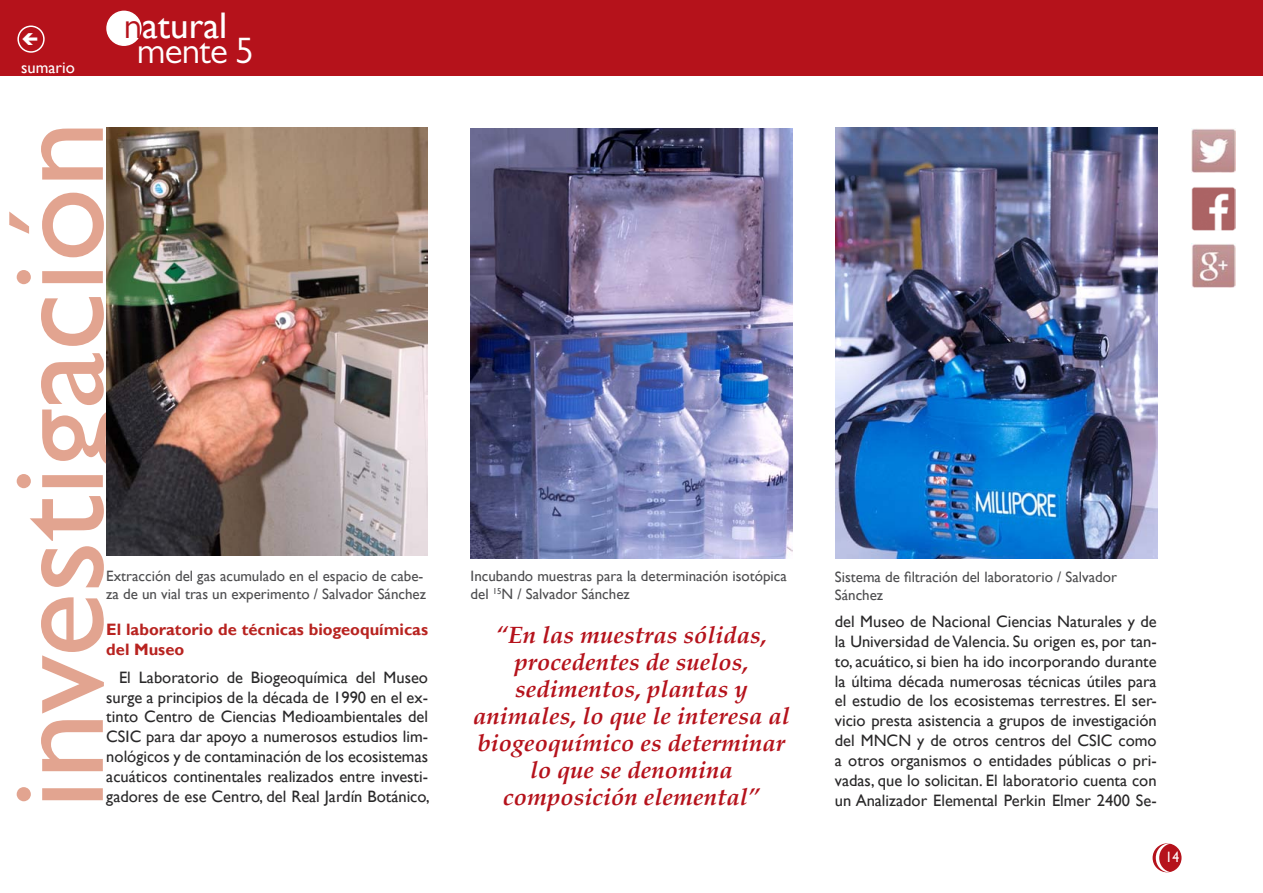
<style>
.page{position:relative;width:1263px;height:893px;background:#fff}
.page>*{position:absolute;margin:0;border:0;box-sizing:border-box;transform-origin:0 0}
.t1{font:135px "Gill Sans";color:#e2a490}
.t2{font:37.05px "Gill Sans";color:#fff}
.t3{font:37.05px "Gill Sans MT Pro";letter-spacing:-.02em;color:#fff}
.t4{font:italic 700 24px/27px "Palatino";color:#b5121b;text-align:center}
.t5{font:16.5px/19.8px "Gill Sans";color:#292829;text-align:justify}
.t6{font:700 16.5px/19.8px "Gill Sans";color:#b82320}
.t7{font:16.5px "Gill Sans";color:#fff}
.t8{font:15px/18px "Gill Sans";color:#4d4d4f}
.t9{font:15px "Gill Sans";color:#fff;scale:.9 1}
.s1{font-family:"Gill Sans MT Pro";color:#b5121b}
</style>
<div class="page">
<div style="left:1153px;top:844px;width:28px;height:28px;background:#b5121b;border-radius:50%"></div>
<div style="left:1152px;top:843px;width:29px;height:29px;border:2px solid #b5121b;border-radius:50%"></div>
<div style="left:0;top:0;width:1263px;height:76px;background:#b5121b"></div>
<div style="left:107px;top:11px;width:34px;height:34px;background:#fff;border-radius:50%"></div>
<div style="left:106px;top:11px;width:36px;height:35px;border:2px solid #fff;border-radius:50%"></div>
<svg style="left:1156px;top:843px;width:15px;height:29px"></svg>
<div style="left:17px;top:26px;width:28px;height:27px;border:2px solid #fff;border-radius:50%"></div>
<img style="left:1191px;top:187px;width:44px;height:43px">
<img style="left:1191px;top:129px;width:44px;height:44px">
<img style="left:1191px;top:244px;width:44px;height:44px">
<img style="left:471px;top:129px;width:321px;height:429px">
<img style="left:835px;top:128px;width:323px;height:430px">
<img style="left:106px;top:128px;width:321px;height:427px">
<p class="t7" style="left:21px;top:58px;width:55px">sumario</p>
<h2 class="t2" style="left:124px;top:4px;width:105px"><span class="s1">n</span>atural</h2>
<h2 class="t3" style="left:137px;top:28px;width:119px">mente 5</h2>
<h1 class="t1" style="left:-21px;top:809px;width:690px;rotate:-90deg">investigación</h1>
<p class="t8" style="left:106px;top:567px;width:321px">Extracción del gas acumulado en el espacio de cabe&shy;za de un vial tras un experimento / Salvador Sánchez</p>
<p class="t8" style="left:471px;top:567px;width:318px">Incubando muestras para la determinación isotópica del <sup>15</sup>N / Salvador Sánchez</p>
<p class="t8" style="left:835px;top:568px;width:284px">Sistema de filtración del laboratorio / Salvador<br>Sánchez</p>
<p class="t5" style="left:835px;top:612px;width:323px">del Museo de Nacional Ciencias Naturales y de la Universidad de Valencia. Su origen es, por tan&shy;to, acuático, si bien ha ido incorporando durante la última década numerosas técnicas útiles para el estudio de los ecosistemas terrestres. El ser&shy;vicio presta asistencia a grupos de investigación del MNCN y de otros centros del CSIC como a otros organismos o entidades públicas o pri&shy;vadas, que lo solicitan. El laboratorio cuenta con un Analizador Elemental Perkin Elmer 2400 Se-</p>
<p class="t6" style="left:106px;top:620px;width:323px">El laboratorio de técnicas biogeoquímicas del Museo</p>
<p class="t5" style="left:106px;top:668px;width:325px;text-indent:13px">El Laboratorio de Biogeoquímica del Museo surge a principios de la década de 1990 en el ex&shy;tinto Centro de Ciencias Medioambientales del CSIC para dar apoyo a numerosos estudios lim&shy;nológicos y de contaminación de los ecosistemas acuáticos continentales realizados entre investi&shy;gadores de ese Centro, del Real Jardín Botánico,</p>
<h3 class="t4" style="left:473px;top:622px;width:318px">“En las muestras sólidas, procedentes de suelos, sedimentos, plantas y animales, lo que le interesa al biogeoquímico es determinar lo que se denomina composición elemental”</h3>
<p class="t9" style="left:1165px;top:849px;width:16px">14</p>
</div>
